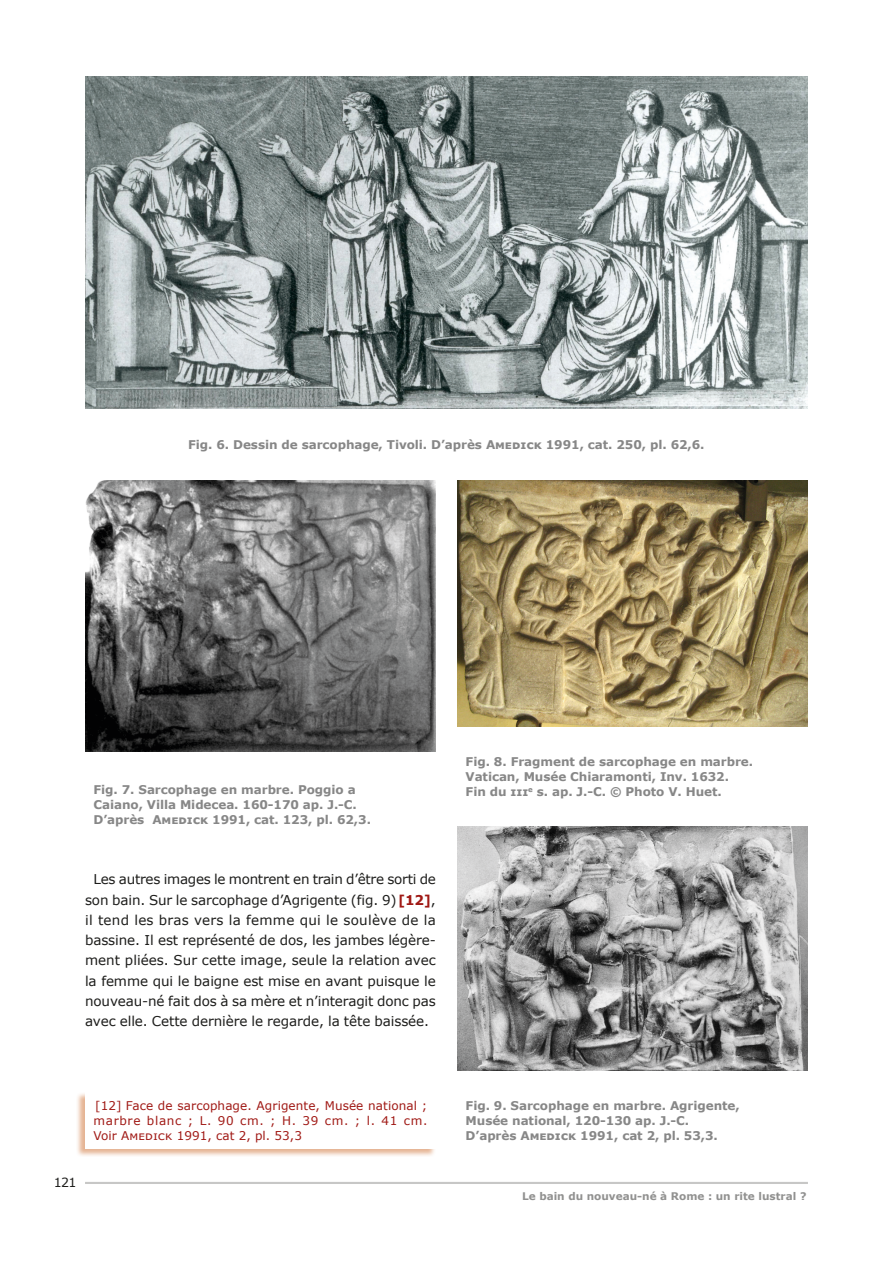
<style>
.page{position:relative;width:893px;height:1263px;background:#fff}
.page>*{position:absolute;margin:0;border:0;box-sizing:border-box;transform-origin:0 0}
.t1{font:13.5px/20.2px "Verdana";letter-spacing:-.005em;color:#1d1d1b;text-align:justify}
.t2{font:12.6px "Verdana";color:#1d1d1b}
.t3{font:700 12px/15px "Verdana";letter-spacing:-.005em;color:#878787}
.t4{font:12px/15px "Verdana";letter-spacing:.005em;color:#a01915;text-align:justify}
.t5{font:700 10.5px "Verdana";color:#919190}
.s1{font-weight:700;color:#a01915}
</style>
<div class="page">
<hr style="left:85px;top:1182px;width:723px;height:2px;background:#c7c7c6">
<div style="left:76px;top:1091px;width:360px;height:66px;background:#cc6928;opacity:.5"></div>
<div style="left:85px;top:1092px;width:351px;height:56px;background:#fff"></div>
<img style="left:85px;top:77px;width:723px;height:331px">
<img style="left:85px;top:480px;width:351px;height:271px">
<img style="left:457px;top:826px;width:351px;height:244px">
<img style="left:457px;top:480px;width:351px;height:247px">
<p class="t3" style="left:188px;top:437px;width:518px">Fig. 6. Dessin de sarcophage, Tivoli. D’après Amedick 1991, cat. 250, pl. 62,6.</p>
<p class="t3" style="left:94px;top:782px;width:279px">Fig. 7. Sarcophage en marbre. Poggio a<br>Caiano, Villa Midecea. 160-170 ap. J.-C.<br>D’après Amedick 1991, cat. 123, pl. 62,3.</p>
<p class="t1" style="left:85px;top:869px;width:352px;text-indent:9px">Les autres images le montrent en train d’être sorti de son bain. Sur le sarcophage d’Agrigente (fig. 9)<span class="s1">[12]</span>, il tend les bras vers la femme qui le soulève de la bassine. Il est représenté de dos, les jambes légère&shy;ment pliées. Sur cette image, seule la relation avec la femme qui le baigne est mise en avant puisque le nouveau-né fait dos à sa mère et n’interagit donc pas avec elle. Cette dernière le regarde, la tête baissée.</p>
<p class="t2" style="left:54px;top:1173px;width:24px">121</p>
<p class="t4" style="left:94px;top:1098px;width:335px">[12] Face de sarcophage. Agrigente, Musée national ; marbre blanc ; L. 90 cm. ; H. 39 cm. ; l. 41 cm.<br>Voir Amedick 1991, cat 2, pl. 53,3</p>
<p class="t3" style="left:466px;top:754px;width:289px">Fig. 8. Fragment de sarcophage en marbre.<br>Vatican, Musée Chiaramonti, Inv. 1632.<br>Fin du iii<sup>e</sup> s. ap. J.-C. © Photo V. Huet.</p>
<p class="t3" style="left:466px;top:1097px;width:276px">Fig. 9. Sarcophage en marbre. Agrigente,<br>Musée national, 120-130 ap. J.-C.<br>D’après Amedick 1991, cat 2, pl. 53,3.</p>
<p class="t5" style="left:522px;top:1189px;width:286px">Le bain du nouveau-né à Rome : un rite lustral ?</p>
</div>
